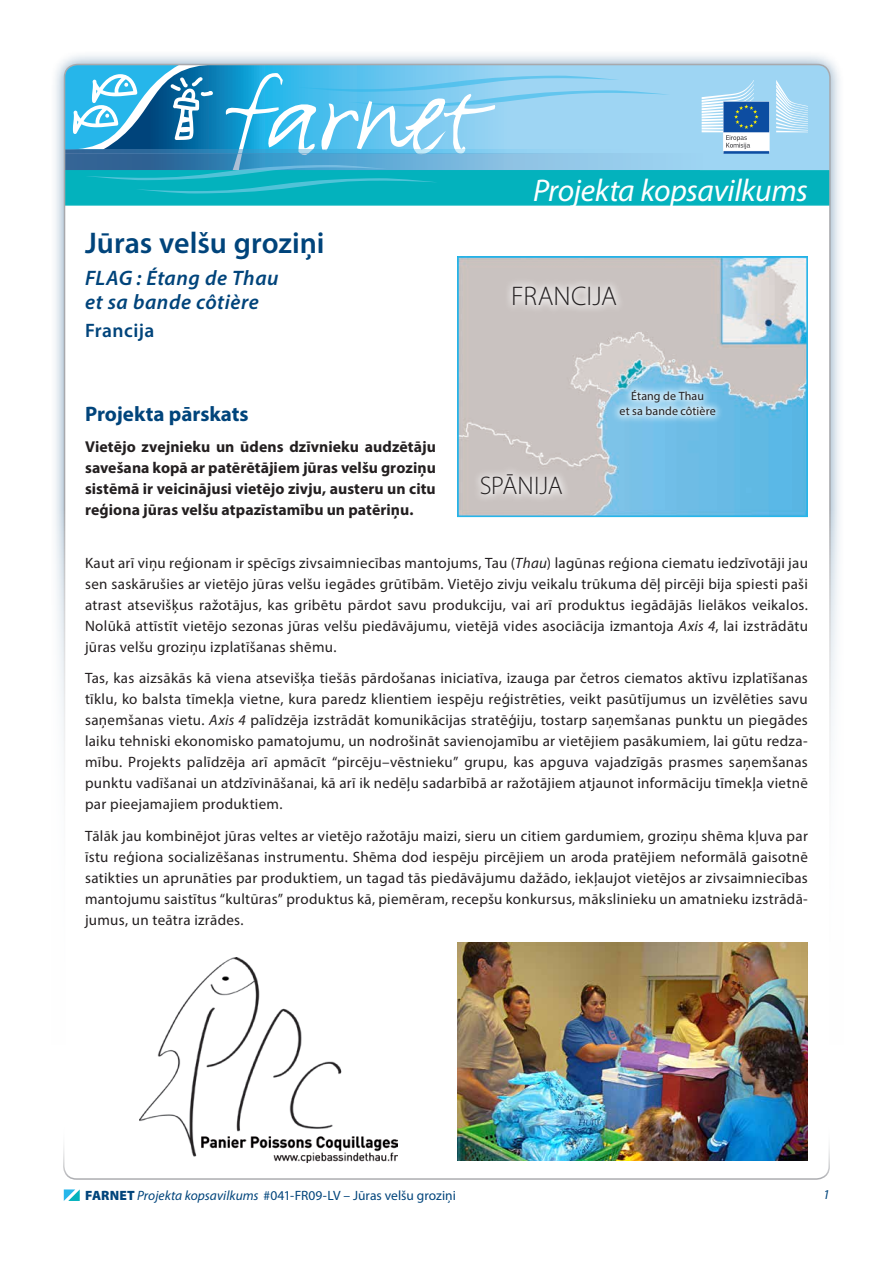
<style>
.page{position:relative;width:893px;height:1263px;background:#fff}
.page>*{position:absolute;margin:0;border:0;box-sizing:border-box;transform-origin:0 0}
.t1{font:italic 31.5px "Myriad Pro";letter-spacing:-.015em;color:#fff}
.t2{font:600 30px "Myriad Pro";color:#00447b}
.t3{font:300 27px "Myriad Pro";letter-spacing:.005em;color:#231f20}
.t4{font:300 25.5px "Myriad Pro";letter-spacing:-.005em;color:#231f20}
.t5{font:italic 600 21px/24px "Myriad Pro";letter-spacing:.025em;color:#00447b}
.t6{font:700 21px "Myriad Pro";color:#00447b}
.t7{font:600 19.5px "Myriad Pro";letter-spacing:.02em;color:#00447b}
.t8{font:700 15.75px/21px "Myriad Pro";letter-spacing:.005em;color:#231f20;text-align:justify}
.t9{font:15px/21px "Myriad Pro";letter-spacing:.02em;color:#231f20;text-align:justify}
.t10{font:13.5px "Myriad Pro";color:#00447b}
.t11{font:italic 13.5px "Myriad Pro";color:#00447b}
.t12{font:12px/15px "Myriad Pro";letter-spacing:.01em;color:#231f20;text-align:center}
.s1{font-style:italic}
.s2{font-weight:900}
</style>
<div class="page">
<div style="left:49px;top:49px;width:796px;height:1166px;background:#00447b;opacity:.5"></div>
<div style="left:65px;top:65px;width:765px;height:1135px;background:#fff;border-radius:13px"></div>
<div style="left:670px;top:65px;width:160px;height:105px;background:#9ed5f3"></div>
<div style="left:65px;top:154px;width:638px;height:17px;background:#9cd3f1"></div>
<hr style="left:65px;top:150px;width:638px;height:4px;background:#9ed5f3">
<div style="left:65px;top:170px;width:765px;height:36px;background:#03b2bd;border:2px solid #03b2bd"></div>
<div style="left:0;top:510px;width:893px;height:753px;background:#fff"></div>
<svg style="left:65px;top:65px;width:605px;height:132px"></svg>
<svg style="left:63px;top:1146px;width:767px;height:34px"></svg>
<svg style="left:64px;top:1189px;width:16px;height:12px"></svg>
<svg style="left:776px;top:80px;width:32px;height:52px;background:#b8e0f5"></svg>
<svg style="left:702px;top:80px;width:68px;height:74px"></svg>
<img style="left:460px;top:259px;width:345px;height:255px">
<div style="left:457px;top:256px;width:351px;height:261px;border:2px solid #26b6ea"></div>
<svg style="left:611px;top:381px;width:113px;height:43px;background:#9ad0eb"></svg>
<svg style="left:472px;top:466px;width:99px;height:37px;background:#d5cfce"></svg>
<svg style="left:504px;top:277px;width:121px;height:37px;background:#d5d0ce"></svg>
<div style="left:85px;top:945px;width:351px;height:217px;background:#fff"></div>
<img style="left:139px;top:957px;width:259px;height:205px">
<img style="left:457px;top:942px;width:351px;height:218px">
<h2 class="t2" style="left:85px;top:223px;width:241px">Jūras velšu groziņi</h2>
<h3 class="t5" style="left:85px;top:265px;width:195px">FLAG : Étang de Thau et sa bande côtière</h3>
<h3 class="t7" style="left:85px;top:318px;width:71px">Francija</h3>
<h1 class="t1" style="left:533px;top:171px;width:276px">Projekta kopsavilkums</h1>
<h3 class="t3" style="left:511px;top:280px;width:107px">FRANCIJA</h3>
<p class="t12" style="left:619px;top:388px;width:98px">Étang de Thau<br>et sa bande côtière</p>
<h3 class="t6" style="left:85px;top:400px;width:165px">Projekta pārskats</h3>
<p class="t8" style="left:85px;top:436px;width:352px">Vietējo zvejnieku un ūdens dzīvnieku audzētāju savešana kopā ar patērētājiem jūras velšu groziņu sistēmā ir veicinājusi vietējo zivju, austeru un citu reģiona jūras velšu atpazīstamību un patēriņu.</p>
<p class="t9" style="left:85px;top:552px;width:724px">Kaut arī viņu reģionam ir spēcīgs zivsaimniecības mantojums, Tau (<span class="s1">Thau</span>) lagūnas reģiona ciematu iedzīvotāji jau sen saskārušies ar vietējo jūras velšu iegādes grūtībām. Vietējo zivju veikalu trūkuma dēļ pircēji bija spiesti paši atrast atsevišķus ražotājus, kas gribētu pārdot savu produkciju, vai arī produktus iegādājās lielākos veikalos.<br>Nolūkā attīstīt vietējo sezonas jūras velšu piedāvājumu, vietējā vides asociācija izmantoja <span class="s1">Axis 4</span>, lai izstrādātu jūras velšu groziņu izplatīšanas shēmu.</p>
<p class="t9" style="left:85px;top:667px;width:724px">Tas, kas aizsākās kā viena atsevišķa tiešās pārdošanas iniciatīva, izauga par četros ciematos aktīvu izplatīšanas tīklu, ko balsta tīmekļa vietne, kura paredz klientiem iespēju reģistrēties, veikt pasūtījumus un izvēlēties savu saņemšanas vietu. <span class="s1">Axis 4</span> palīdzēja izstrādāt komunikācijas stratēģiju, tostarp saņemšanas punktu un piegādes laiku tehniski ekonomisko pamatojumu, un nodrošināt savienojamību ar vietējiem pasākumiem, lai gūtu redza&shy;mību. Projekts palīdzēja arī apmācīt “pircēju–vēstnieku” grupu, kas apguva vajadzīgās prasmes saņemšanas punktu vadīšanai un atdzīvināšanai, kā arī ik nedēļu sadarbībā ar ražotājiem atjaunot informāciju tīmekļa vietnē par pieejamajiem produktiem.</p>
<p class="t9" style="left:85px;top:825px;width:724px">Tālāk jau kombinējot jūras veltes ar vietējo ražotāju maizi, sieru un citiem gardumiem, groziņu shēma kļuva par īstu reģiona socializēšanas instrumentu. Shēma dod iespēju pircējiem un aroda pratējiem neformālā gaisotnē satikties un aprunāties par produktiem, un tagad tās piedāvājumu dažādo, iekļaujot vietējos ar zivsaimniecības mantojumu saistītus “kultūras” produktus kā, piemēram, recepšu konkursus, mākslinieku un amatnieku izstrādā&shy;jumus, un teātra izrādes.</p>
<h3 class="t4" style="left:480px;top:470px;width:85px">SPĀNIJA</h3>
<p class="t10" style="left:85px;top:1187px;width:372px"><span class="s2">FARNET</span> <span class="s1">Projekta kopsavilkums</span> #041-FR09-LV – Jūras velšu groziņi</p>
<p class="t11" style="left:823px;top:1186px;width:8px">1</p>
</div>
